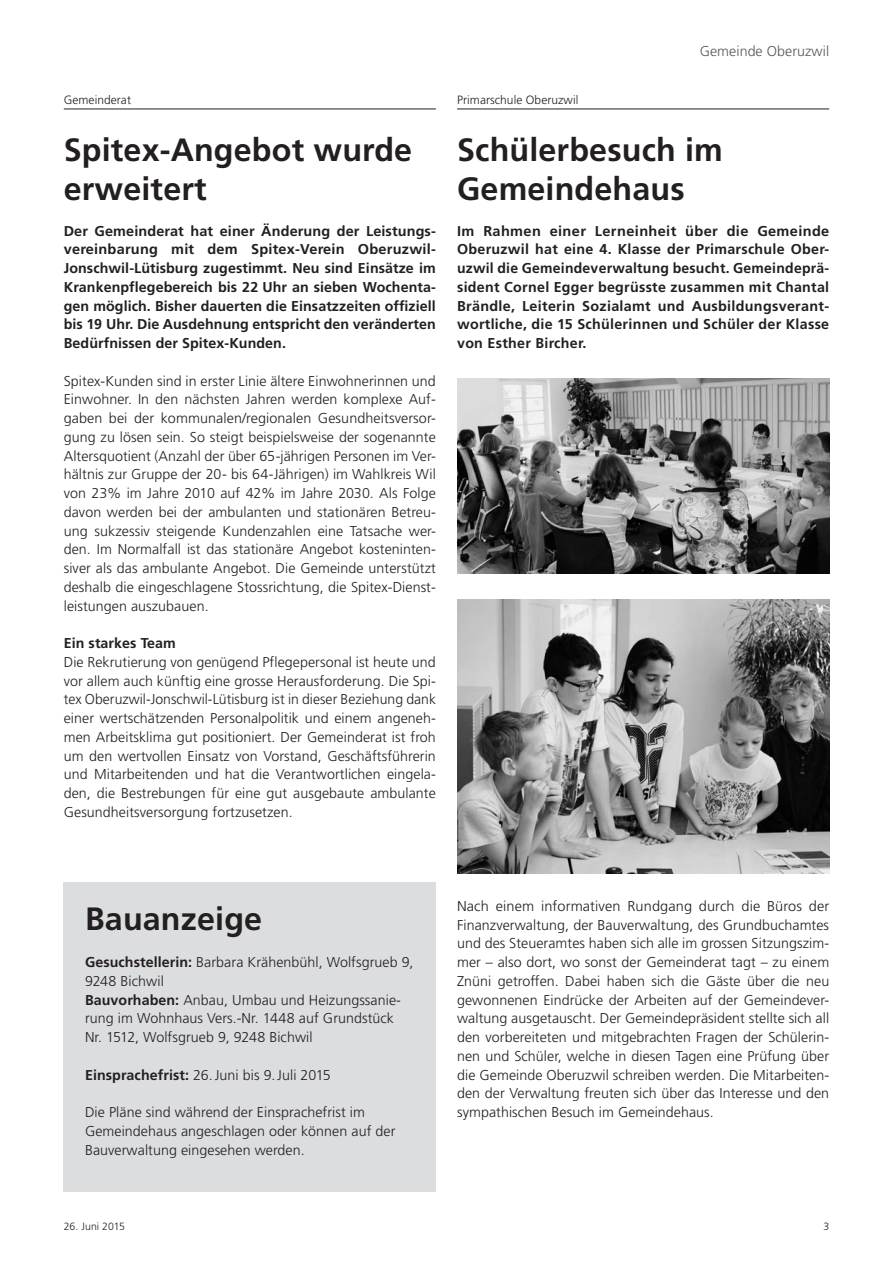
<style>
.page{position:relative;width:893px;height:1263px;background:#fff}
.page>*{position:absolute;margin:0;border:0;box-sizing:border-box;transform-origin:0 0}
.t1{font:700 32.25px/39px "Frutiger LT Std";letter-spacing:.005em;color:#231f20}
.t2{font:300 14.25px/18.8px "Frutiger LT Std";letter-spacing:.005em;color:#231f20;text-align:justify}
.t3{font:700 14.25px/18.8px "Frutiger LT Std";letter-spacing:.005em;color:#231f20;text-align:justify}
.t4{font:300 14.25px "Frutiger LT Std";letter-spacing:.005em;color:#57585a}
.t5{font:300 12px "Frutiger LT Std";letter-spacing:.005em;color:#231f20}
.t6{font:300 10.5px "Frutiger LT Std";color:#231f20}
.s1{font-weight:700}
</style>
<div class="page">
<img style="left:457px;top:378px;width:372px;height:195px">
<img style="left:457px;top:599px;width:372px;height:274px">
<hr style="left:64px;top:109px;width:372px;height:1px;background:#231f20">
<div style="left:64px;top:882px;width:372px;height:310px;background:#dcdddf"></div>
<hr style="left:457px;top:109px;width:372px;height:1px;background:#231f20">
<p class="t5" style="left:64px;top:93px;width:69px">Gemeinderat</p>
<h1 class="t1" style="left:64px;top:130px;width:350px">Spitex-Angebot wurde erweitert</h1>
<p class="t3" style="left:64px;top:221px;width:374px">Der Gemeinderat hat einer Änderung der Leistungs&shy;vereinbarung mit dem Spitex-Verein Oberuzwil-Jonschwil-Lütisburg zugestimmt. Neu sind Einsätze im Krankenpflegebereich bis 22 Uhr an sieben Wochenta&shy;gen möglich. Bisher dauerten die Einsatzzeiten offiziell bis 19 Uhr. Die Ausdehnung entspricht den veränderten Bedürfnissen der Spitex-Kunden.</p>
<p class="t2" style="left:64px;top:372px;width:374px">Spitex-Kunden sind in erster Linie ältere Einwohnerinnen und Einwohner. In den nächsten Jahren werden komplexe Auf&shy;gaben bei der kommunalen/regionalen Gesundheitsversor&shy;gung zu lösen sein. So steigt beispielsweise der sogenannte Altersquotient (Anzahl der über 65-jährigen Personen im Ver&shy;hältnis zur Gruppe der 20- bis 64-Jährigen) im Wahlkreis Wil von 23% im Jahre 2010 auf 42% im Jahre 2030. Als Folge davon werden bei der ambulanten und stationären Betreu&shy;ung sukzessiv steigende Kundenzahlen eine Tatsache wer&shy;den. Im Normalfall ist das stationäre Angebot kosteninten&shy;siver als das ambulante Angebot. Die Gemeinde unterstützt deshalb die eingeschlagene Stossrichtung, die Spitex-Dienst&shy;leistungen auszubauen.</p>
<p class="t3" style="left:64px;top:634px;width:113px">Ein starkes Team</p>
<p class="t2" style="left:64px;top:653px;width:374px">Die Rekrutierung von genügend Pflegepersonal ist heute und vor allem auch künftig eine grosse Herausforderung. Die Spi&shy;tex Oberuzwil-Jonschwil-Lütisburg ist in dieser Beziehung dank einer wertschätzenden Personalpolitik und einem angeneh&shy;men Arbeitsklima gut positioniert. Der Gemeinderat ist froh um den wertvollen Einsatz von Vorstand, Geschäftsführerin und Mitarbeitenden und hat die Verantwortlichen eingela&shy;den, die Bestrebungen für eine gut ausgebaute ambulante Gesundheitsversorgung fortzusetzen.</p>
<p class="t4" style="left:700px;top:43px;width:131px">Gemeinde Oberuzwil</p>
<p class="t5" style="left:457px;top:93px;width:123px">Primarschule Oberuzwil</p>
<h1 class="t1" style="left:457px;top:130px;width:267px">Schülerbesuch im<br>Gemeindehaus</h1>
<p class="t3" style="left:457px;top:221px;width:374px">Im Rahmen einer Lerneinheit über die Gemeinde Oberuzwil hat eine 4. Klasse der Primarschule Ober&shy;uzwil die Gemeindeverwaltung besucht. Gemeindeprä&shy;sident Cornel Egger begrüsste zusammen mit Chantal Brändle, Leiterin Sozialamt und Ausbildungsverant&shy;wortliche, die 15 Schülerinnen und Schüler der Klasse von Esther Bircher.</p>
<h1 class="t1" style="left:85px;top:899px;width:179px">Bauanzeige</h1>
<p class="t2" style="left:85px;top:953px;width:330px;text-align:left"><span class="s1">Gesuchstellerin:</span> Barbara Krähenbühl, Wolfsgrueb 9, 9248 Bichwil<br><span class="s1">Bauvorhaben:</span> Anbau, Umbau und Heizungssanie&shy;rung im Wohnhaus Vers.-Nr. 1448 auf Grundstück Nr. 1512, Wolfsgrueb 9, 9248 Bichwil</p>
<p class="t2" style="left:85px;top:1065px;width:247px"><span class="s1">Einsprachefrist:</span> 26.Juni bis 9.Juli 2015</p>
<p class="t2" style="left:85px;top:1103px;width:312px;text-align:left">Die Pläne sind während der Einsprachefrist im<br>Gemeindehaus angeschlagen oder können auf der<br>Bauverwaltung eingesehen werden.</p>
<p class="t2" style="left:457px;top:897px;width:374px">Nach einem informativen Rundgang durch die Büros der Finanzverwaltung, der Bauverwaltung, des Grundbuchamtes und des Steueramtes haben sich alle im grossen Sitzungszim&shy;mer – also dort, wo sonst der Gemeinderat tagt – zu einem Znüni getroffen. Dabei haben sich die Gäste über die neu gewonnenen Eindrücke der Arbeiten auf der Gemeindever&shy;waltung ausgetauscht. Der Gemeindepräsident stellte sich all den vorbereiteten und mitgebrachten Fragen der Schülerin&shy;nen und Schüler, welche in diesen Tagen eine Prüfung über die Gemeinde Oberuzwil schreiben werden. Die Mitarbeiten&shy;den der Verwaltung freuten sich über das Interesse und den sympathischen Besuch im Gemeindehaus.</p>
<p class="t6" style="left:64px;top:1220px;width:63px">26. Juni 2015</p>
<p class="t6" style="left:823px;top:1220px;width:7px">3</p>
</div>
